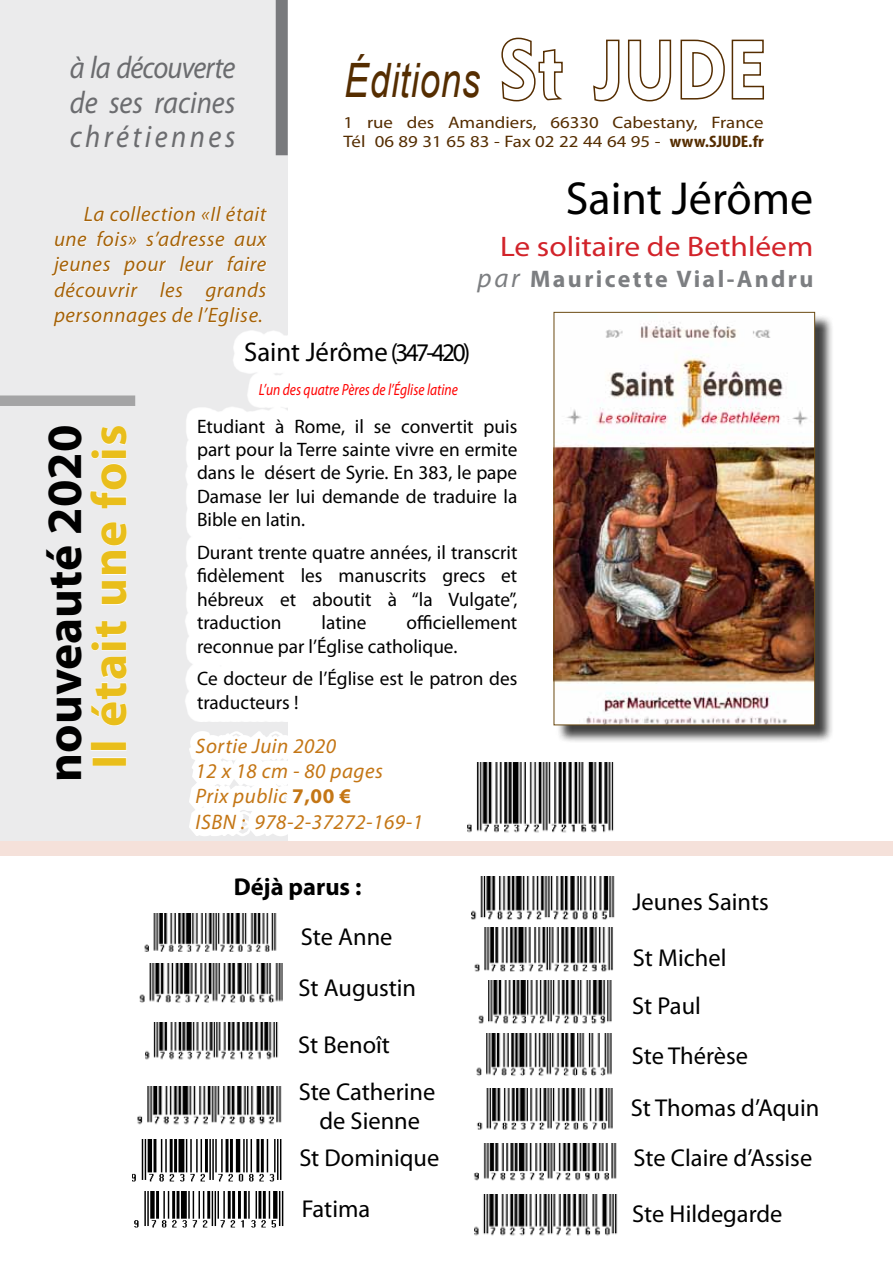
<style>
.page{position:relative;width:893px;height:1263px;background:#fff}
.page>*{position:absolute;margin:0;border:0;box-sizing:border-box;transform-origin:0 0}
.t1{font:700 49.5px "Myriad Pro";letter-spacing:.025em;color:#e9be1b}
.t2{font:700 49.5px "Myriad Pro";color:#000}
.t3{font:italic 47.4px "Arial";letter-spacing:.02em;color:#552d00;scale:.77 1}
.t4{font:46.5px "Myriad Pro";color:#000}
.t5{font:italic 31.35px/34.2px "Myriad Pro";color:#6b6c6f;text-align:justify;scale:.91 1}
.t6{font:28.35px "Myriad Pro";color:#d2232a;scale:1.11 1}
.t7{font:27px "Myriad Pro";color:#000}
.t8{font:24.45px/50.7px "Myriad Pro";color:#000}
.t9{font:700 24.45px "Myriad Pro";color:#000}
.t10{font:700 24px "Myriad Pro";letter-spacing:.1em;color:#7c7e81}
.t11{font:italic 21px/25.2px "Myriad Pro";letter-spacing:.025em;color:#a5630a;text-align:justify}
.t12{font:italic 21px/25.2px "Myriad Pro";letter-spacing:.025em;color:#c47615}
.t13{font:19.5px/23.4px "Myriad Pro";color:#000;text-align:justify}
.t14{font:16.65px/18.8px "Myriad Pro";color:#552d00;scale:1.13 1}
.t15{font:italic 16.2px "Myriad Pro";color:#f00;scale:.83 1}
.s1{font-weight:700;font-stretch:condensed}
.s2{font-weight:400;font-style:italic;font-size:27px}
.s3{font-size:25.5px}
.s4{font-weight:700;font-style:normal}
</style>
<div class="page">
<div style="left:0;top:0;width:288px;height:205px;background:#ebebec"></div>
<svg style="left:501px;top:37px;width:62px;height:65px"></svg>
<svg style="left:593px;top:39px;width:27px;height:63px"></svg>
<svg style="left:627px;top:39px;width:45px;height:63px"></svg>
<svg style="left:680px;top:39px;width:84px;height:61px"></svg>
<div style="left:276px;top:0;width:12px;height:155px;background:#797a7d"></div>
<div style="left:0;top:205px;width:288px;height:641px;background:#ebebec"></div>
<div style="left:0;top:841px;width:893px;height:14px;background:#f5e1da"></div>
<div style="left:184px;top:329px;width:345px;height:392px;background:#fff"></div>
<svg style="left:91px;top:621px;width:36px;height:105px"></svg>
<svg style="left:101px;top:581px;width:26px;height:24px"></svg>
<svg style="left:101px;top:522px;width:26px;height:53px"></svg>
<svg style="left:90px;top:426px;width:37px;height:82px"></svg>
<div style="left:0;top:395px;width:135px;height:11px;background:#a4a4a5"></div>
<svg style="left:84px;top:206px;width:183px;height:16px"></svg>
<svg style="left:55px;top:235px;width:32px;height:12px"></svg>
<svg style="left:97px;top:231px;width:39px;height:16px"></svg>
<svg style="left:146px;top:231px;width:79px;height:16px"></svg>
<svg style="left:234px;top:235px;width:33px;height:12px"></svg>
<svg style="left:51px;top:256px;width:216px;height:71px"></svg>
<svg style="left:175px;top:545px;width:264px;height:595px"></svg>
<img style="left:468px;top:763px;width:146px;height:70px">
<div style="left:556px;top:314px;width:278px;height:430px;background:#000;opacity:.75"></div>
<img style="left:556px;top:314px;width:257px;height:409px">
<div style="left:554px;top:312px;width:261px;height:413px;border:1px solid #6b4a12"></div>
<img style="left:431px;top:877px;width:184px;height:48px">
<img style="left:476px;top:1089px;width:137px;height:41px">
<img style="left:478px;top:980px;width:134px;height:44px">
<img style="left:474px;top:928px;width:139px;height:44px">
<img style="left:144px;top:913px;width:138px;height:50px">
<img style="left:139px;top:964px;width:143px;height:39px">
<img style="left:476px;top:1033px;width:136px;height:43px">
<img style="left:134px;top:1191px;width:150px;height:37px">
<img style="left:133px;top:1140px;width:149px;height:42px">
<img style="left:474px;top:1143px;width:143px;height:38px">
<img style="left:137px;top:1086px;width:148px;height:43px">
<img style="left:145px;top:1023px;width:142px;height:39px">
<img style="left:474px;top:1194px;width:144px;height:42px">
<h3 class="t5" style="left:70px;top:50px;width:184px">à la découverte de ses racines chrétiennes</h3>
<p class="t11" style="left:54px;top:201px;width:214px;text-indent:30px">La collection «Il était une fois» s’adresse aux jeunes pour leur faire découvrir les grands personnages de l’Eglise.</p>
<h2 class="t3" style="left:344px;top:50px;width:178px">éditions</h2>
<p class="t14" style="left:344px;top:113px;width:373px">1 rue des Amandiers, 66330 Cabestany, France<br>Tél 06 89 31 65 83 - Fax 02 22 44 64 95 - <span class="s1">www.SJUDE.fr</span></p>
<h3 class="t4" style="left:566px;top:170px;width:249px">Saint Jérôme</h3>
<h3 class="t6" style="left:500px;top:229px;width:284px">Le solitaire de Bethléem</h3>
<p class="t10" style="left:478px;top:264px;width:337px"><span class="s2">par</span> Mauricette Vial-Andru</p>
<h1 class="t2" style="left:32px;top:782px;width:358px;rotate:-90deg">nouveauté 2020</h1>
<h1 class="t1" style="left:77px;top:769px;width:345px;rotate:-90deg">Il était une fois</h1>
<h3 class="t7" style="left:244px;top:335px;width:228px">Saint Jérôme <span class="s3">(347-420)</span></h3>
<p class="t15" style="left:259px;top:380px;width:241px">L’un des quatre Pères de l’Église latine</p>
<p class="t13" style="left:197px;top:414px;width:322px">Etudiant à Rome, il se convertit puis part pour la Terre sainte vivre en ermite dans le désert de Syrie. En 383, le pape Damase Ier lui demande de traduire la Bible en latin.</p>
<p class="t13" style="left:197px;top:540px;width:322px">Durant trente quatre années, il transcrit fidèlement les manuscrits grecs et hébreux et aboutit à “la Vulgate”, traduction</p>
<p class="t13" style="left:197px;top:611px;width:322px;text-indent:210px">officiellement reconnue par l’Église catholique.</p>
<p class="t13" style="left:197px;top:667px;width:322px">Ce docteur de l’Église est le patron des traducteurs !</p>
<p class="t13" style="left:322px;top:611px;width:47px">latine</p>
<p class="t12" style="left:196px;top:733px;width:229px">Sortie Juin 2020<br>12 x 18 cm - 80 pages<br>Prix public <span class="s4">7,00 €<br></span>ISBN : 978-2-37272-169-1</p>
<p class="t9" style="left:234px;top:871px;width:129px">Déjà parus :</p>
<p class="t8" style="left:299px;top:911px;width:119px">Ste Anne<br>St Augustin</p>
<p class="t8" style="left:298px;top:1019px;width:93px">St Benoît</p>
<p class="t8" style="left:299px;top:1076px;width:138px;line-height:29.4px;text-align:center">Ste Catherine de Sienne</p>
<p class="t8" style="left:299px;top:1132px;width:141px">St Dominique<br>Fatima</p>
<p class="t8" style="left:632px;top:876px;width:138px">Jeunes Saints</p>
<p class="t8" style="left:633px;top:932px;width:95px">St Michel</p>
<p class="t8" style="left:632px;top:980px;width:70px">St Paul</p>
<p class="t8" style="left:631px;top:1029px;width:190px;line-height:51.9px">Ste Thérèse<br>St Thomas d’Aquin</p>
<p class="t8" style="left:634px;top:1132px;width:180px">Ste Claire d’Assise</p>
<p class="t8" style="left:632px;top:1188px;width:152px">Ste Hildegarde</p>
</div>
